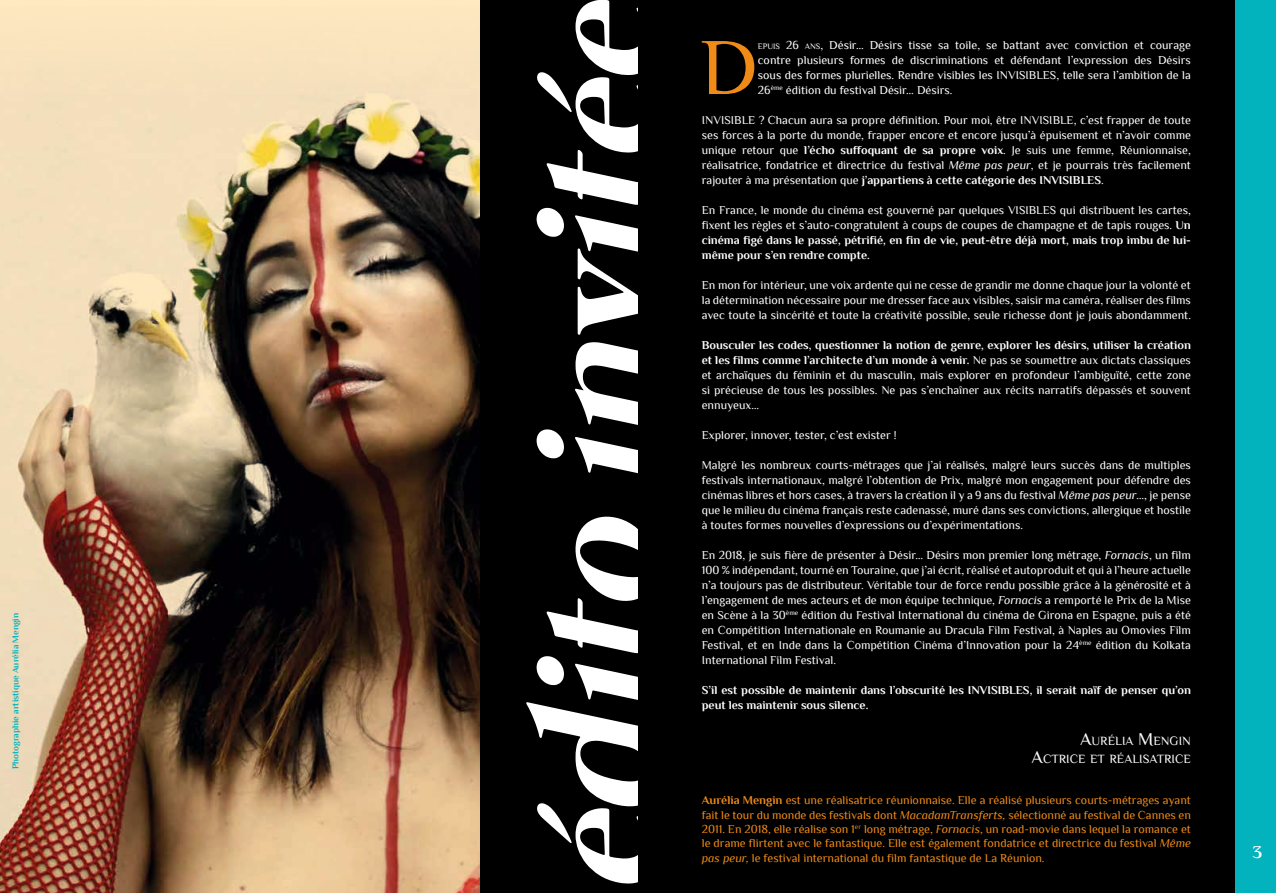
<style>
.page{position:relative;width:1276px;height:893px;background:#fff}
.page>*{position:absolute;margin:0;border:0;box-sizing:border-box;transform-origin:0 0}
.t1{font:italic 700 171px "Mermaid";color:#fff}
.t2{font:80.25px "Philosopher";color:#f08b18}
.t3{font:700 18px "Philosopher";color:#fff}
.t4{font:12.6px/18px "Philosopher";color:#fff;text-align:right}
.t5{font:12px/15px "Philosopher";color:#fff;text-align:justify}
.t6{font:12px/14.4px "Philosopher";color:#f08b18;text-align:justify}
.t7{font:700 12px/15px "Philosopher";color:#fff}
.t8{font:700 9px "Philosopher";color:#02b3be}
.s1{font-size:8.4px}
.s2{font-style:inherit}
.s3{font-weight:700}
.s4{font-style:italic}
.s5{font-size:18px}
</style>
<div class="page">
<img style="left:0;top:6px;width:480px;height:887px">
<div style="left:480px;top:0;width:158px;height:893px;background:#000"></div>
<div style="left:638px;top:0;width:599px;height:893px;background:#000"></div>
<div style="left:1235px;top:0;width:41px;height:893px;background:#02b3be"></div>
<p class="t8" style="left:11px;top:769px;width:158px;rotate:-90deg">Photographie artistique Aurélia Mengin</p>
<h1 class="t1" style="left:500px;top:893px;width:934px;rotate:-90deg">édito invitée</h1>
<h2 class="t2" style="left:700px;top:25px;width:54px">D</h2>
<p class="t5" style="left:758px;top:38px;width:434px"><span class="s1">EPUIS</span> <span class="s2">26</span> <span class="s1">ANS</span><span class="s2">,</span> Désir… Désirs tisse sa toile, se battant avec conviction et courage contre plusieurs formes de discriminations et défendant l’expression des Désirs sous des formes plurielles. Rendre visibles les INVISIBLES, telle sera l’ambition de la 26<sup>ème</sup> édition du festival Désir… Désirs.</p>
<p class="t5" style="left:702px;top:113px;width:491px">INVISIBLE ? Chacun aura sa propre définition. Pour moi, être INVISIBLE, c’est frapper de toute ses forces à la porte du monde, frapper encore et encore jusqu’à épuisement et n’avoir comme unique retour que <span class="s3">l’écho suffoquant de sa propre voix</span>. Je suis une femme, Réunionnaise, réalisatrice, fondatrice et directrice du festival <span class="s4">Même pas peur</span>, et je pourrais très facilement rajouter à ma présentation que <span class="s3">j’appartiens à cette catégorie des INVISIBLES</span>.</p>
<p class="t5" style="left:702px;top:203px;width:491px">En France, le monde du cinéma est gouverné par quelques VISIBLES qui distribuent les cartes, fixent les règles et s’auto-congratulent à coups de coupes de champagne et de tapis rouges. <span class="s3">Un cinéma figé dans le passé, pétrifié, en fin de vie, peut-être déjà mort, mais trop imbu de lui&shy;même pour s’en rendre compte.</span></p>
<p class="t5" style="left:702px;top:278px;width:491px">En mon for intérieur, une voix ardente qui ne cesse de grandir me donne chaque jour la volonté et la détermination nécessaire pour me dresser face aux visibles, saisir ma caméra, réaliser des films avec toute la sincérité et toute la créativité possible, seule richesse dont je jouis abondamment.</p>
<p class="t5" style="left:702px;top:338px;width:491px"><span class="s3">Bousculer les codes, questionner la notion de genre, explorer les désirs, utiliser la création et les films comme l’architecte d’un monde à venir.</span> Ne pas se soumettre aux dictats classiques et archaïques du féminin et du masculin, mais explorer en profondeur l’ambiguïté, cette zone si précieuse de tous les possibles. Ne pas s’enchaîner aux récits narratifs dépassés et souvent ennuyeux…</p>
<p class="t5" style="left:702px;top:428px;width:196px">Explorer, innover, tester, c’est exister !</p>
<p class="t5" style="left:702px;top:458px;width:490px">Malgré les nombreux courts-métrages que j’ai réalisés, malgré leurs succès dans de multiples festivals internationaux, malgré l’obtention de Prix, malgré mon engagement pour défendre des cinémas libres et hors cases, à travers la création il y a 9 ans du festival <span class="s4">Même pas peur</span>…, je pense que le milieu du cinéma français reste cadenassé, muré dans ses convictions, allergique et hostile à toutes formes nouvelles d’expressions ou d’expérimentations.</p>
<p class="t5" style="left:702px;top:548px;width:491px">En 2018, je suis fière de présenter à Désir… Désirs mon premier long métrage, <span class="s4">Fornacis</span>, un film 100 % indépendant, tourné en Touraine, que j’ai écrit, réalisé et autoproduit et qui à l’heure actuelle n’a toujours pas de distributeur. Véritable tour de force rendu possible grâce à la générosité et à l’engagement de mes acteurs et de mon équipe technique, <span class="s4">Fornacis</span> a remporté le Prix de la Mise en Scène à la 30<sup>ème</sup> édition du Festival International du cinéma de Girona en Espagne, puis a été en Compétition Internationale en Roumanie au Dracula Film Festival, à Naples au Omovies Film Festival, et en Inde dans la Compétition Cinéma d’Innovation pour la 24<sup>ème</sup> édition du Kolkata International Film Festival.</p>
<p class="t7" style="left:702px;top:683px;width:490px">S’il est possible de maintenir dans l’obscurité les INVISIBLES, il serait naïf de penser qu’on peut les maintenir sous silence.</p>
<p class="t4" style="left:1031px;top:732px;width:161px"><span class="s5">A</span>URÉLIA <span class="s5">M</span>ENGIN<br><span class="s5">A</span>CTRICE ET RÉALISATRICE</p>
<p class="t6" style="left:702px;top:793px;width:491px"><span class="s3">Aurélia Mengin</span> est une réalisatrice réunionnaise. Elle a réalisé plusieurs courts-métrages ayant fait le tour du monde des festivals dont <span class="s4">MacadamTransferts,</span> sélectionné au festival de Cannes en 2011. En 2018, elle réalise son 1<sup>er</sup> long métrage, <span class="s4">Fornacis</span>, un road-movie dans lequel la romance et le drame flirtent avec le fantastique. Elle est également fondatrice et directrice du festival <span class="s4">Même pas peur,</span> le festival international du film fantastique de La Réunion.</p>
<h3 class="t3" style="left:1252px;top:843px;width:11px">3</h3>
</div>
